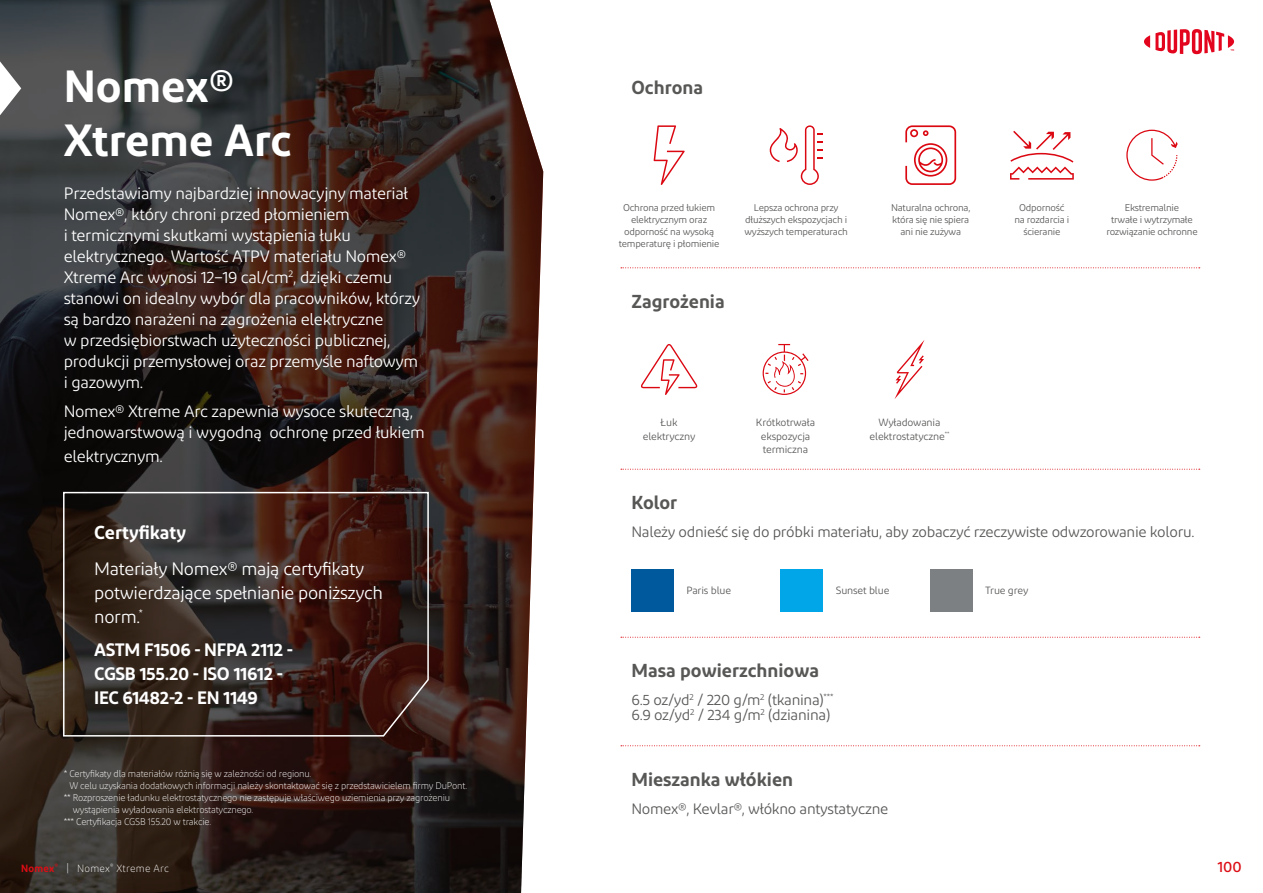
<style>
.page{position:relative;width:1263px;height:893px;background:#fff}
.page>*{position:absolute;margin:0;border:0;box-sizing:border-box;transform-origin:0 0}
.Titre{font:600 45px/54px "Diodrum";color:#fff}
.Sous-titre_niv2{font:600 18.75px "Diodrum";color:#575756}
.Sous-titre_niv2-2{font:600 18.75px "Diodrum";color:#fff}
.Texte{font:18px/24px "Diodrum";letter-spacing:-.02em;color:#fff}
.Texte-2{font:600 18px/24px "Diodrum";letter-spacing:-.02em;color:#fff}
.Texte-3{font:16.5px/21px "Diodrum";letter-spacing:-.02em;color:#fff}
.Texte-4{font:15px/15px "Diodrum";letter-spacing:-.02em;color:#575756}
.t1{font:500 15px "Diodrum";color:#dc0d15}
.Texte_gauche{font:10.5px/13.5px "Diodrum";letter-spacing:-.015em;color:#575756;text-align:center}
.t2{font:300 10.5px "Diodrum";letter-spacing:.025em;color:#fff;scale:.95 1}
.Note_bas_de_page{font:300 9.75px/12px "Diodrum";letter-spacing:-.02em;color:#fff;scale:.95 1}
.Texte_gauche-2{font:9.75px/12px "Diodrum";letter-spacing:-.025em;color:#575756;text-align:center}
.s1{font-weight:600;color:#dc0d15}
</style>
<div class="page">
<svg style="left:0;top:0;width:543px;height:893px;background:#372c28"></svg>
<svg style="left:0;top:61px;width:21px;height:54px"></svg>
<svg style="left:62px;top:491px;width:368px;height:246px;background:#3a2822"></svg>
<svg style="left:654px;top:125px;width:31px;height:60px"></svg>
<svg style="left:769px;top:125px;width:54px;height:60px"></svg>
<svg style="left:905px;top:125px;width:51px;height:60px"></svg>
<svg style="left:1010px;top:131px;width:64px;height:49px"></svg>
<svg style="left:1126px;top:130px;width:51px;height:51px"></svg>
<svg style="left:621px;top:267px;width:579px;height:1px"></svg>
<svg style="left:621px;top:469px;width:579px;height:1px"></svg>
<svg style="left:621px;top:637px;width:579px;height:1px"></svg>
<svg style="left:621px;top:745px;width:579px;height:1px"></svg>
<div style="left:631px;top:569px;width:43px;height:42px;background:#00599c"></div>
<div style="left:780px;top:569px;width:43px;height:42px;background:#00a6e8"></div>
<div style="left:930px;top:569px;width:42px;height:42px;background:#7d8082"></div>
<svg style="left:641px;top:344px;width:56px;height:51px"></svg>
<svg style="left:763px;top:344px;width:45px;height:51px"></svg>
<svg style="left:894px;top:340px;width:30px;height:59px"></svg>
<svg style="left:1144px;top:29px;width:90px;height:25px"></svg>
<p class="Titre" style="left:64px;top:58px;width:230px">Nomex®<br>Xtreme Arc</p>
<p class="Texte-3" style="left:64px;top:182px;width:358px">Przedstawiamy najbardziej innowacyjny materiał Nomex®, który chroni przed płomieniem<br>i termicznymi skutkami wystąpienia łuku elektrycznego. Wartość ATPV materiału Nomex® Xtreme Arc wynosi 12–19 cal/cm<sup>2</sup>, dzięki czemu stanowi on idealny wybór dla pracowników, którzy są bardzo narażeni na zagrożenia elektryczne<br>w przedsiębiorstwach użyteczności publicznej, produkcji przemysłowej oraz przemyśle naftowym i gazowym.</p>
<p class="Texte-3" style="left:64px;top:401px;width:363px">Nomex® Xtreme Arc zapewnia wysoce skuteczną, jednowarstwową i wygodną ochronę przed łukiem</p>
<p class="Texte-3" style="left:64px;top:446px;width:101px">elektrycznym.</p>
<p class="Sous-titre_niv2-2" style="left:94px;top:520px;width:93px">Certyfikaty</p>
<p class="Texte" style="left:94px;top:557px;width:290px">Materiały Nomex® mają certyfikaty potwierdzające spełnianie poniższych norm.<sup>*</sup></p>
<p class="Texte-2" style="left:94px;top:637px;width:200px">ASTM F1506 - NFPA 2112 -<br>CGSB 155.20 - ISO 11612 -<br>IEC 61482-2 - EN 1149</p>
<p class="Note_bas_de_page" style="left:69px;top:767px;width:420px;text-indent:-6px">* Certyfikaty dla materiałów różnią się w zależności od regionu.<br>W celu uzyskania dodatkowych informacji należy skontaktować się z przedstawicielem firmy DuPont.</p>
<p class="Note_bas_de_page" style="left:73px;top:791px;width:399px;text-indent:-9px">** Rozproszenie ładunku elektrostatycznego nie zastępuje właściwego uziemienia przy zagrożeniu wystąpienia wyładowania elektrostatycznego.</p>
<p class="Note_bas_de_page" style="left:64px;top:815px;width:157px">*** Certyfikacja CGSB 155.20 w trakcie.</p>
<p class="Sous-titre_niv2" style="left:631px;top:75px;width:73px">Ochrona</p>
<p class="Texte_gauche-2" style="left:619px;top:202px;width:102px">Ochrona przed łukiem elektrycznym oraz odporność na wysoką temperaturę i płomienie</p>
<p class="Texte_gauche-2" style="left:744px;top:202px;width:105px">Lepsza ochrona przy dłuższych ekspozycjach i wyższych temperaturach</p>
<p class="Texte_gauche-2" style="left:891px;top:202px;width:81px">Naturalna ochrona, która się nie spiera ani nie zużywa</p>
<p class="Texte_gauche-2" style="left:1014px;top:202px;width:56px">Odporność na rozdarcia i ścieranie</p>
<p class="Texte_gauche-2" style="left:1106px;top:202px;width:93px">Ekstremalnie<br>trwałe i wytrzymałe rozwiązanie ochronne</p>
<p class="Sous-titre_niv2" style="left:631px;top:289px;width:95px">Zagrożenia</p>
<p class="Texte_gauche" style="left:643px;top:416px;width:54px">Łuk elektryczny</p>
<p class="Texte_gauche" style="left:756px;top:416px;width:61px">Krótkotrwała ekspozycja termiczna</p>
<p class="Texte_gauche" style="left:870px;top:416px;width:81px">Wyładowania elektrostatyczne<sup>**</sup></p>
<p class="Sous-titre_niv2" style="left:631px;top:490px;width:47px">Kolor</p>
<p class="Texte-4" style="left:631px;top:524px;width:564px">Należy odnieść się do próbki materiału, aby zobaczyć rzeczywiste odwzorowanie koloru.</p>
<p class="Texte_gauche" style="left:686px;top:583px;width:46px">Paris blue</p>
<p class="Texte_gauche" style="left:836px;top:583px;width:55px">Sunset blue</p>
<p class="Texte_gauche" style="left:985px;top:583px;width:45px">True grey</p>
<p class="Sous-titre_niv2" style="left:631px;top:658px;width:189px">Masa powierzchniowa</p>
<p class="Texte-4" style="left:631px;top:692px;width:203px">6.5 oz/yd<sup>2</sup> / 220 g/m<sup>2</sup> (tkanina)<sup>***<br></sup>6.9 oz/yd<sup>2</sup> / 234 g/m<sup>2</sup> (dzianina)</p>
<p class="Sous-titre_niv2" style="left:631px;top:767px;width:163px">Mieszanka włókien</p>
<p class="Texte-4" style="left:631px;top:800px;width:258px">Nomex®, Kevlar®, włókno antystatyczne</p>
<p class="t2" style="left:21px;top:862px;width:157px"><span class="s1">Nomex</span><sup>®</sup> | Nomex<sup>®</sup> Xtreme Arc</p>
<p class="t1" style="left:1217px;top:857px;width:26px">100</p>
</div>
